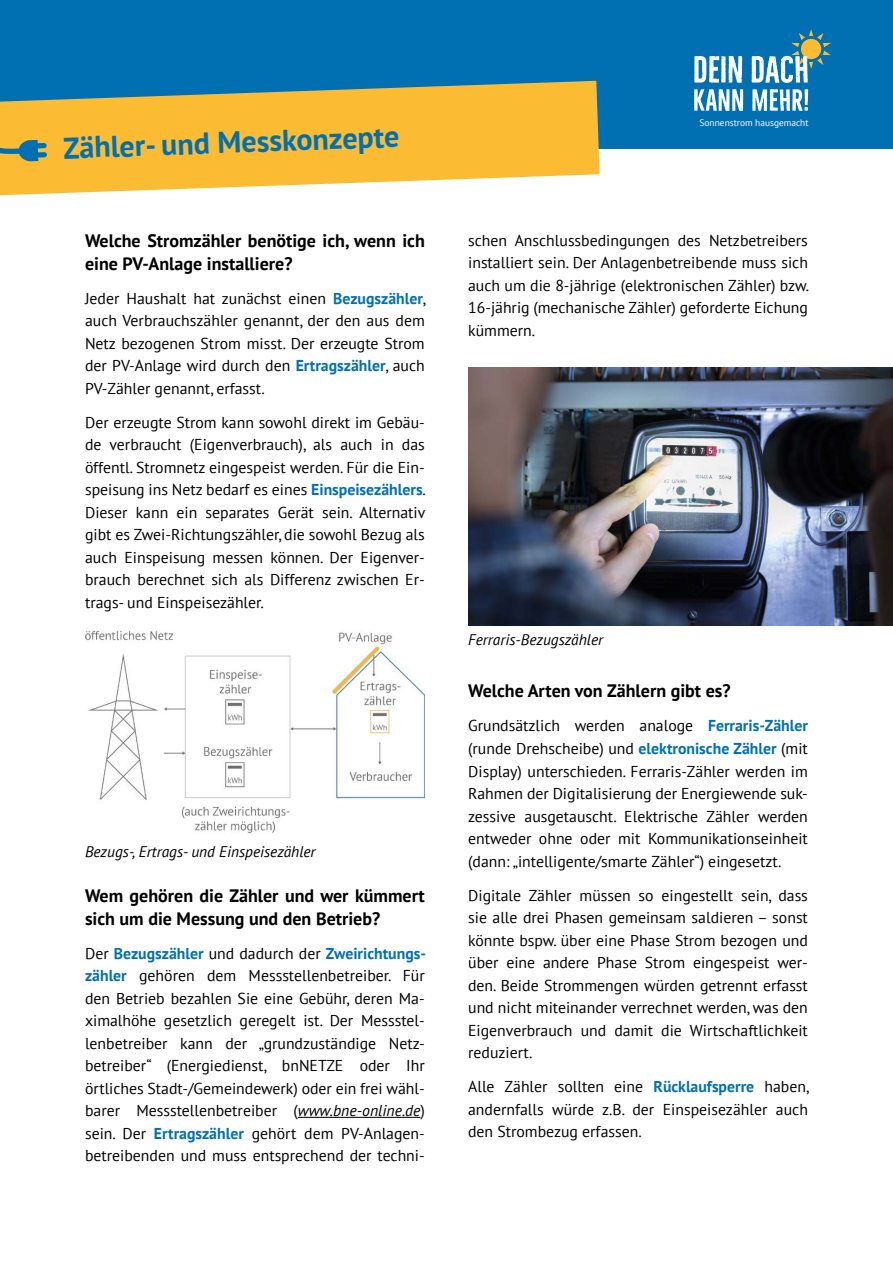
<style>
.page{position:relative;width:893px;height:1263px;background:#fff}
.page>*{position:absolute;margin:0;border:0;box-sizing:border-box;transform-origin:0 0}
.t1{font:700 30px "PT Sans";color:#0070b2}
.t2{font:700 18px/22.5px "PT Sans";color:#000}
.t3{font:15.75px/22.5px "PT Sans";color:#000;text-align:justify}
.t4{font:italic 15.45px "PT Sans";color:#000}
.t5{font:9.3px "PT Sans";color:#fff}
.s1{font-weight:700;color:#0070b2}
.s2{font-style:italic}
</style>
<div class="page">
<div style="left:0;top:0;width:893px;height:149px;background:#0070b2"></div>
<svg style="left:0;top:81px;width:600px;height:114px;fill:#fbbc33"></svg>
<hr style="left:298px;top:1117px;width:122px;height:1px;background:#000">
<svg style="left:0;top:140px;width:47px;height:21px"></svg>
<img style="left:85px;top:630px;width:340px;height:203px">
<img style="left:468px;top:368px;width:425px;height:258px">
<svg style="left:694px;top:56px;width:48px;height:27px"></svg>
<svg style="left:752px;top:29px;width:79px;height:54px"></svg>
<svg style="left:694px;top:89px;width:49px;height:22px"></svg>
<svg style="left:752px;top:89px;width:56px;height:22px"></svg>
<h1 class="t1" style="left:63px;top:128px;width:338px;rotate:-2deg">Zähler- und Messkonzepte</h1>
<p class="t2" style="left:85px;top:229px;width:341px">Welche Stromzähler benötige ich, wenn ich eine PV-Anlage installiere?</p>
<p class="t3" style="left:85px;top:287px;width:342px">Jeder Haushalt hat zunächst einen <span class="s1">Bezugszähler</span>, auch Verbrauchszähler genannt, der den aus dem Netz bezogenen Strom misst. Der erzeugte Strom der PV-Anlage wird durch den <span class="s1">Ertragszähler</span>, auch PV-Zähler genannt, erfasst.</p>
<p class="t3" style="left:85px;top:411px;width:342px">Der erzeugte Strom kann sowohl direkt im Gebäu&shy;de verbraucht (Eigenverbrauch), als auch in das öffentl. Stromnetz eingespeist werden. Für die Ein&shy;speisung ins Netz bedarf es eines <span class="s1">Einspeisezählers</span>.<br>Dieser kann ein separates Gerät sein. Alternativ gibt es Zwei-Richtungszähler, die sowohl Bezug als auch Einspeisung messen können. Der Eigenver&shy;brauch berechnet sich als Differenz zwischen Er&shy;trags- und Einspeisezähler.</p>
<p class="t4" style="left:85px;top:842px;width:232px">Bezugs-, Ertrags- und Einspeisezähler</p>
<p class="t2" style="left:85px;top:884px;width:341px">Wem gehören die Zähler und wer kümmert sich um die Messung und den Betrieb?</p>
<p class="t3" style="left:85px;top:941px;width:343px">Der <span class="s1">Bezugszähler</span> und dadurch der <span class="s1">Zweirichtungs&shy;zähler</span> gehören dem Messstellenbetreiber. Für den Betrieb bezahlen Sie eine Gebühr, deren Ma&shy;ximalhöhe gesetzlich geregelt ist. Der Messstel&shy;lenbetreiber kann der „grundzuständige Netz&shy;betreiber“ (Energiedienst, bnNETZE oder Ihr örtliches Stadt-/Gemeindewerk) oder ein frei wähl&shy;barer Messstellenbetreiber (<span class="s2">www.bne-online.de</span>) sein. Der <span class="s1">Ertragszähler</span> gehört dem PV-Anlagen&shy;betreibenden und muss entsprechend der techni-</p>
<p class="t5" style="left:700px;top:117px;width:110px">Sonnenstrom hausgemacht</p>
<p class="t3" style="left:468px;top:229px;width:342px">schen Anschlussbedingungen des Netzbetreibers installiert sein. Der Anlagenbetreibende muss sich auch um die 8-jährige (elektronischen Zähler) bzw.<br>16-jährig (mechanische Zähler) geforderte Eichung kümmern.</p>
<p class="t4" style="left:468px;top:630px;width:137px">Ferraris-Bezugszähler</p>
<p class="t2" style="left:468px;top:679px;width:264px">Welche Arten von Zählern gibt es?</p>
<p class="t3" style="left:468px;top:714px;width:341px">Grundsätzlich werden analoge <span class="s1">Ferraris-Zähler </span>(runde Drehscheibe) und <span class="s1">elektronische Zähler</span> (mit Display) unterschieden. Ferraris-Zähler werden im Rahmen der Digitalisierung der Energiewende suk&shy;zessive ausgetauscht. Elektrische Zähler werden entweder ohne oder mit Kommunikationseinheit (dann: „intelligente/smarte Zähler“) eingesetzt.</p>
<p class="t3" style="left:468px;top:883px;width:341px">Digitale Zähler müssen so eingestellt sein, dass sie alle drei Phasen gemeinsam saldieren – sonst könnte bspw. über eine Phase Strom bezogen und über eine andere Phase Strom eingespeist wer&shy;den. Beide Strommengen würden getrennt erfasst und nicht miteinander verrechnet werden, was den Eigenverbrauch und damit die Wirtschaftlichkeit reduziert.</p>
<p class="t3" style="left:468px;top:1075px;width:342px">Alle Zähler sollten eine <span class="s1">Rücklaufsperre</span> haben, andernfalls würde z.B. der Einspeisezähler auch den Strombezug erfassen.</p>
</div>
